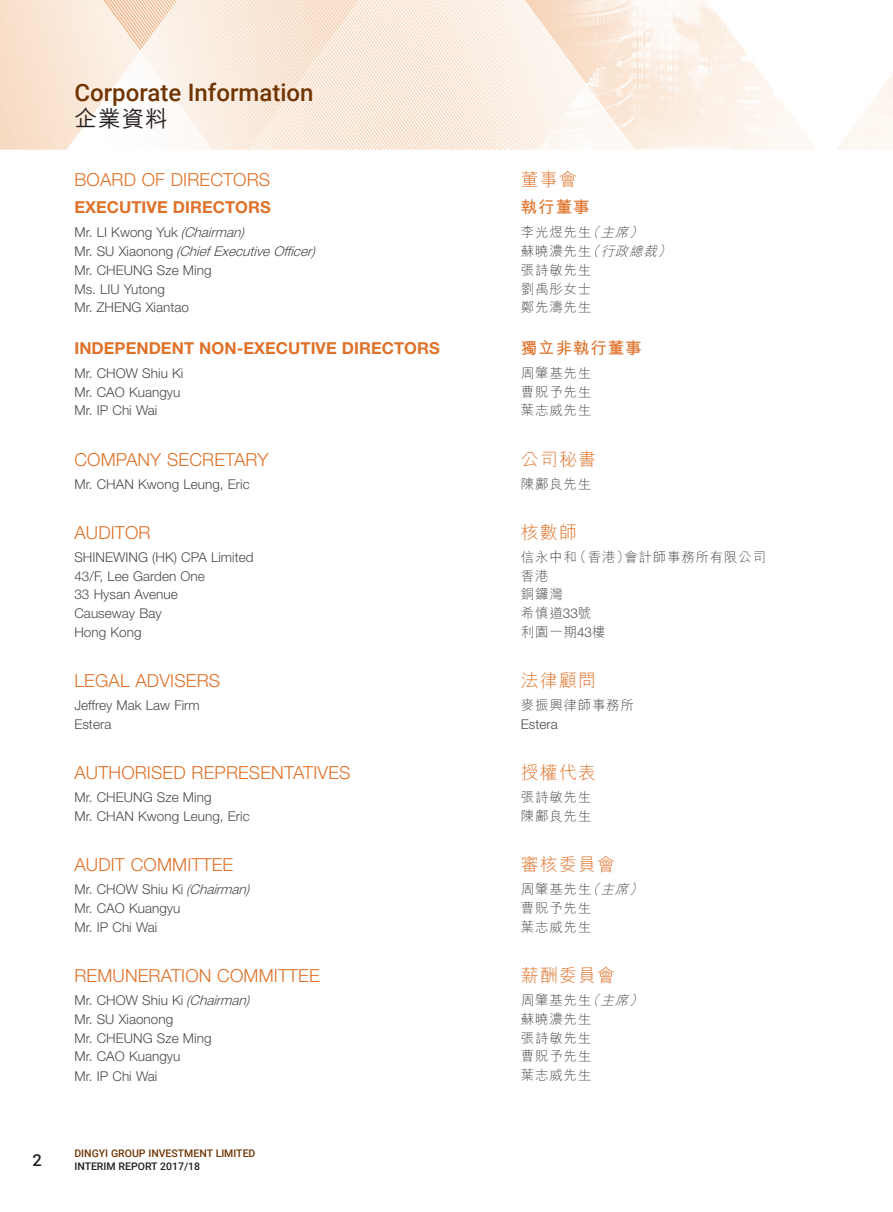
<style>
.page{position:relative;width:893px;height:1212px;background:#fff}
.page>*{position:absolute;margin:0;border:0;box-sizing:border-box;transform-origin:0 0}
.t1{font:500 24px "Roboto";color:#703503}
.t2{font:500 22.5px "M Hei HK";color:#231f20}
.Heading_1{font:300 18px "Helvetica Neue LT Std";letter-spacing:.01em;color:#df722a}
.C_Heading_1{font:300 18px "M Hei HK";letter-spacing:.06em;color:#df722a}
.Heading_1-2{font:300 18px "M Hei HK";letter-spacing:.06em;color:#df722a}
.Heading_2{font:700 16.5px "Helvetica Neue LT Std";letter-spacing:.005em;color:#df722a}
.C_Heading_2{font:700 16.5px "M Hei HK";letter-spacing:.055em;color:#df722a}
.Heading_2-2{font:700 16.5px "M Hei HK";color:#df722a}
.t3{font:500 16.5px "Roboto";color:#231f20}
.Body_Text{font:300 13.5px "Helvetica Neue LT Std";letter-spacing:.005em;color:#4b4c4d}
.C_Body_Text{font:300 13.5px "M Hei HK";letter-spacing:.055em;color:#4b4c4d}
.Body_Text-2{font:italic 300 13.5px "Helvetica Neue LT Std";color:#4b4c4d}
.Body_Text-3{font:300 13.5px "M Hei HK";letter-spacing:.055em;color:#4b4c4d}
.C_Body_Text-2{font:300 13.5px "Helvetica Neue LT Std";letter-spacing:.005em;color:#4b4c4d}
.C_Body_Text-3{font:italic 300 13.5px "M Hei HK";color:#4b4c4d}
.t4{font:500 10.5px "Roboto";color:#703503}
.t5{font:500 10.5px "Roboto";color:#231f20}
.s1{font-style:italic}
.s2{font-style:normal}
.s3{font-family:"Helvetica Neue LT Std"}
</style>
<div class="page">
<img style="left:0;top:0;width:893px;height:150px">
<p class="t3" style="left:33px;top:1148px;width:11px">2</p>
<p class="t1" style="left:74px;top:76px;width:241px">Corporate Information</p>
<p class="t2" style="left:74px;top:102px;width:95px">企業資料</p>
<p class="Heading_1" style="left:74px;top:169px;width:197px">BOARD OF DIRECTORS</p>
<p class="Heading_2" style="left:74px;top:197px;width:198px">EXECUTIVE DIRECTORS</p>
<p class="Body_Text" style="left:74px;top:224px;width:175px">Mr. LI Kwong Yuk <span class="s1">(Chairman)</span></p>
<p class="Body_Text-2" style="left:74px;top:243px;width:246px"><span class="s2">M r . S U X i a o n o n g</span> (Chief Executive Officer)</p>
<p class="Body_Text" style="left:74px;top:262px;width:139px">Mr. CHEUNG Sze Ming</p>
<p class="Body_Text" style="left:74px;top:280px;width:92px">Ms. LIU Yutong</p>
<p class="Body_Text" style="left:74px;top:299px;width:116px">Mr. ZHENG Xiantao</p>
<p class="Heading_2" style="left:74px;top:338px;width:367px">INDEPENDENT NON-EXECUTIVE DIRECTORS</p>
<p class="Body_Text" style="left:74px;top:365px;width:111px">Mr. CHOW Shiu Ki</p>
<p class="Body_Text" style="left:74px;top:384px;width:108px">Mr. CAO Kuangyu</p>
<p class="Body_Text" style="left:74px;top:402px;width:84px">Mr. IP Chi Wai</p>
<p class="Heading_1" style="left:74px;top:448px;width:196px">COMPANY SECRETARY</p>
<p class="Body_Text" style="left:74px;top:476px;width:177px">Mr. CHAN Kwong Leung, Eric</p>
<p class="Heading_1" style="left:74px;top:521px;width:78px">AUDITOR</p>
<p class="Body_Text" style="left:74px;top:549px;width:181px">SHINEWING (HK) CPA Limited</p>
<p class="Body_Text" style="left:74px;top:568px;width:132px">43/F, Lee Garden One</p>
<p class="Body_Text" style="left:74px;top:586px;width:105px">33 Hysan Avenue</p>
<p class="Body_Text" style="left:74px;top:605px;width:89px">Causeway Bay</p>
<p class="Body_Text" style="left:74px;top:624px;width:69px">Hong Kong</p>
<p class="Heading_1" style="left:74px;top:670px;width:147px">LEGAL ADVISERS</p>
<p class="Body_Text" style="left:74px;top:697px;width:127px">Jeffrey Mak Law Firm</p>
<p class="C_Body_Text-2" style="left:74px;top:716px;width:38px">Estera</p>
<p class="Heading_1" style="left:74px;top:762px;width:278px">AUTHORISED REPRESENTATIVES</p>
<p class="Body_Text" style="left:74px;top:789px;width:139px">Mr. CHEUNG Sze Ming</p>
<p class="Body_Text" style="left:74px;top:808px;width:177px">Mr. CHAN Kwong Leung, Eric</p>
<p class="Heading_1" style="left:74px;top:854px;width:160px">AUDIT COMMITTEE</p>
<p class="Body_Text" style="left:74px;top:881px;width:180px">Mr. CHOW Shiu Ki <span class="s1">(Chairman)</span></p>
<p class="Body_Text" style="left:74px;top:900px;width:108px">Mr. CAO Kuangyu</p>
<p class="Body_Text" style="left:74px;top:919px;width:84px">Mr. IP Chi Wai</p>
<p class="Heading_1" style="left:74px;top:965px;width:247px">REMUNERATION COMMITTEE</p>
<p class="Body_Text" style="left:74px;top:992px;width:180px">Mr. CHOW Shiu Ki <span class="s1">(Chairman)</span></p>
<p class="Body_Text" style="left:74px;top:1011px;width:100px">Mr. SU Xiaonong</p>
<p class="Body_Text" style="left:74px;top:1029px;width:139px">Mr. CHEUNG Sze Ming</p>
<p class="Body_Text" style="left:74px;top:1048px;width:108px">Mr. CAO Kuangyu</p>
<p class="Body_Text" style="left:74px;top:1068px;width:84px">Mr. IP Chi Wai</p>
<p class="t4" style="left:74px;top:1145px;width:183px">DINGYI GROUP INVESTMENT LIMITED</p>
<p class="t5" style="left:74px;top:1159px;width:127px">INTERIM REPORT 2017/18</p>
<p class="C_Heading_1" style="left:521px;top:170px;width:58px">董事會</p>
<p class="Heading_2-2" style="left:521px;top:195px;width:70px">執行董事</p>
<p class="C_Body_Text" style="left:521px;top:225px;width:127px">李光煜先生<span class="s1">（主席）</span></p>
<p class="C_Body_Text-3" style="left:521px;top:244px;width:155px"><span class="s2">蘇曉濃先生</span>（行政總裁）</p>
<p class="C_Body_Text" style="left:521px;top:263px;width:72px">張詩敏先生</p>
<p class="C_Body_Text" style="left:521px;top:282px;width:72px">劉禹彤女士</p>
<p class="C_Body_Text" style="left:521px;top:300px;width:72px">鄭先濤先生</p>
<p class="C_Heading_2" style="left:521px;top:336px;width:122px">獨立非執行董事</p>
<p class="C_Body_Text" style="left:521px;top:366px;width:72px">周肇基先生</p>
<p class="C_Body_Text" style="left:521px;top:385px;width:72px">曹貺予先生</p>
<p class="C_Body_Text" style="left:521px;top:404px;width:72px">葉志威先生</p>
<p class="Heading_1-2" style="left:521px;top:450px;width:77px">公司秘書</p>
<p class="C_Body_Text" style="left:521px;top:477px;width:72px">陳鄺良先生</p>
<p class="Heading_1-2" style="left:521px;top:523px;width:58px">核數師</p>
<p class="C_Body_Text" style="left:521px;top:550px;width:247px">信永中和（香港）會計師事務所有限公司</p>
<p class="Body_Text-3" style="left:521px;top:569px;width:29px">香港</p>
<p class="Body_Text-3" style="left:521px;top:588px;width:43px">銅鑼灣</p>
<p class="Body_Text-3" style="left:521px;top:606px;width:72px">希慎道<span class="s3">33</span>號</p>
<p class="Body_Text-3" style="left:521px;top:625px;width:86px">利園一期<span class="s3">43</span>樓</p>
<p class="Heading_1-2" style="left:521px;top:671px;width:77px">法律顧問</p>
<p class="C_Body_Text" style="left:521px;top:698px;width:115px">麥振興律師事務所</p>
<p class="C_Body_Text-2" style="left:521px;top:716px;width:38px">Estera</p>
<p class="C_Heading_1" style="left:521px;top:763px;width:77px">授權代表</p>
<p class="C_Body_Text" style="left:521px;top:790px;width:72px">張詩敏先生</p>
<p class="C_Body_Text" style="left:521px;top:809px;width:72px">陳鄺良先生</p>
<p class="C_Heading_1" style="left:521px;top:855px;width:96px">審核委員會</p>
<p class="C_Body_Text" style="left:521px;top:882px;width:127px">周肇基先生<span class="s1">（主席）</span></p>
<p class="C_Body_Text" style="left:521px;top:901px;width:72px">曹貺予先生</p>
<p class="C_Body_Text" style="left:521px;top:920px;width:72px">葉志威先生</p>
<p class="C_Heading_1" style="left:521px;top:966px;width:96px">薪酬委員會</p>
<p class="C_Body_Text" style="left:521px;top:993px;width:127px">周肇基先生<span class="s1">（主席）</span></p>
<p class="C_Body_Text" style="left:521px;top:1012px;width:72px">蘇曉濃先生</p>
<p class="C_Body_Text" style="left:521px;top:1031px;width:72px">張詩敏先生</p>
<p class="C_Body_Text" style="left:521px;top:1049px;width:72px">曹貺予先生</p>
<p class="C_Body_Text" style="left:521px;top:1068px;width:72px">葉志威先生</p>
</div>
